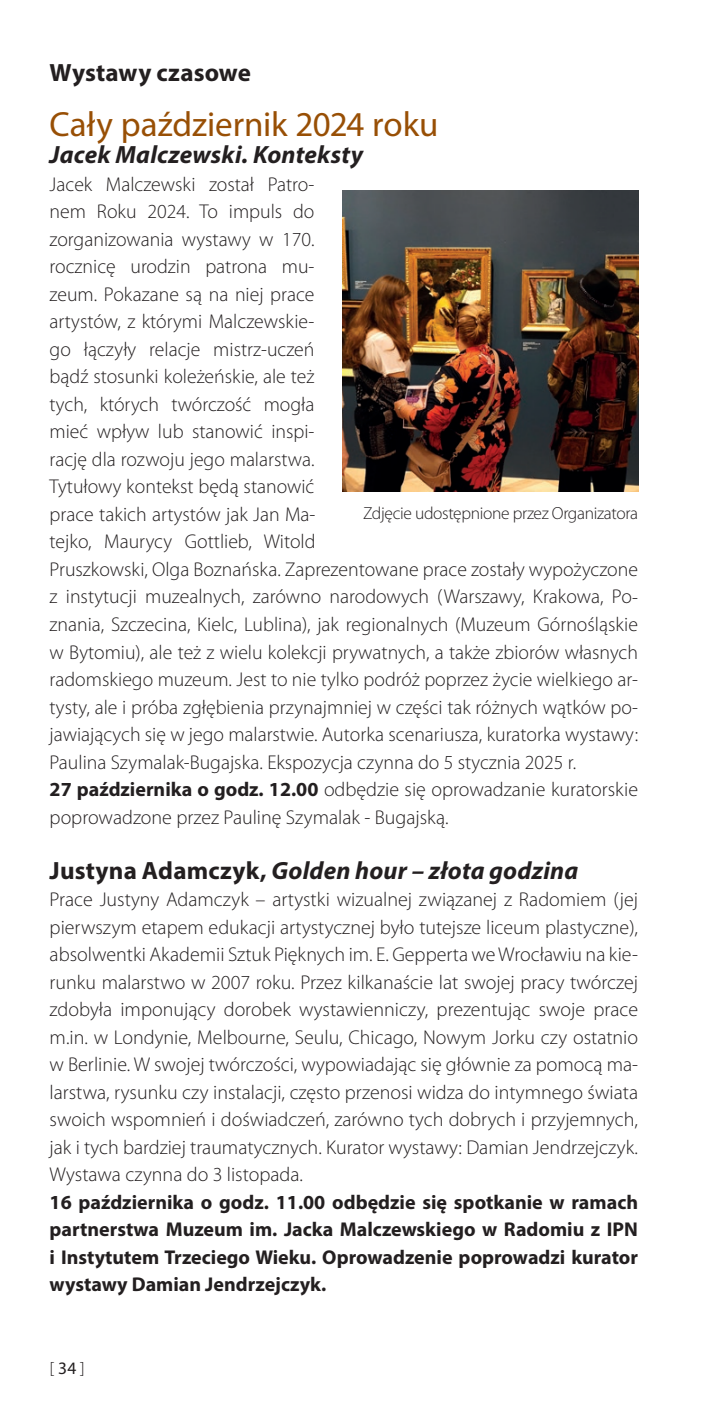
<style>
.page{position:relative;width:709px;height:1418px;background:#fff}
.page>*{position:absolute;margin:0;border:0;box-sizing:border-box;transform-origin:0 0}
.t1{font:35px "Myriad Pro";color:#984f05}
.t2{font:italic 700 25px "Myriad Pro";letter-spacing:.01em;color:#231f20}
.t3{font:700 25px "Myriad Pro";letter-spacing:.005em;color:#231f20}
.t4{font:300 20px/27.5px "Myriad Pro";color:#231f20}
.t5{font:700 20px/27.5px "Myriad Pro";color:#231f20;text-align:justify}
.t6{font:300 17.5px "Myriad Pro";letter-spacing:-.02em;color:#231f20}
.s1{font-weight:700}
.s2{font-style:normal}
.s3{font-weight:400}
</style>
<div class="page">
<img style="left:343px;top:191px;width:295px;height:300px">
<p class="t3" style="left:50px;top:56px;width:203px">Wystawy czasowe</p>
<h1 class="t1" style="left:50px;top:102px;width:390px">Cały październik 2024 roku</h1>
<p class="t2" style="left:50px;top:138px;width:315px">Jacek Malczewski. Konteksty</p>
<p class="t4" style="left:50px;top:170px;width:590px">Jacek Malczewski został Patro-<br>nem Roku 2024. To impuls do<br>zorganizowania wystawy w 170.<br>rocznicę urodzin patrona mu-<br>zeum. Pokazane są na niej prace<br>artystów, z którymi Malczewskie-<br>go łączyły relacje mistrz-uczeń<br>bądź stosunki koleżeńskie, ale też<br>tych, których twórczość mogła<br>mieć wpływ lub stanowić inspi-<br>rację dla rozwoju jego malarstwa.<br>Tytułowy kontekst będą stanowić<br>prace takich artystów jak Jan Ma-<br>tejko, Maurycy Gottlieb, Witold<br>Pruszkowski, Olga Boznańska. Zaprezentowane prace zostały wypożyczone z instytucji muzealnych, zarówno narodowych (Warszawy, Krakowa, Po&shy;znania, Szczecina, Kielc, Lublina), jak regionalnych (Muzeum Górnośląskie w Bytomiu), ale też z wielu kolekcji prywatnych, a także zbiorów własnych radomskiego muzeum. Jest to nie tylko podróż poprzez życie wielkiego ar&shy;tysty, ale i próba zgłębienia przynajmniej w części tak różnych wątków po&shy;jawiających się w jego malarstwie. Autorka scenariusza, kuratorka wystawy:<br>Paulina Szymalak-Bugajska. Ekspozycja czynna do 5 stycznia 2025 r.<br><span class="s1">27 października o godz. 12.00</span> odbędzie się oprowadzanie kuratorskie poprowadzone przez Paulinę Szymalak - Bugajską.</p>
<p class="t2" style="left:50px;top:854px;width:530px"><span class="s2">Justyna Adamczyk,</span> Golden hour – złota godzina</p>
<p class="t4" style="left:50px;top:885px;width:590px;text-align:justify">Prace Justyny Adamczyk – artystki wizualnej związanej z Radomiem (jej pierwszym etapem edukacji artystycznej było tutejsze liceum plastyczne), absolwentki Akademii Sztuk Pięknych im. E. Gepperta we Wrocławiu na kie&shy;runku malarstwo w 2007 roku. Przez kilkanaście lat swojej pracy twórczej zdobyła imponujący dorobek wystawienniczy, prezentując swoje prace m.in. w Londynie, Melbourne, Seulu, Chicago, Nowym Jorku czy ostatnio w Berlinie. W swojej twórczości, wypowiadając się głównie za pomocą ma&shy;larstwa, rysunku czy instalacji, często przenosi widza do intymnego świata swoich wspomnień i doświadczeń, zarówno tych dobrych i przyjemnych, jak i tych bardziej traumatycznych. Kurator wystawy: Damian Jendrzejczyk.<br>Wystawa czynna do 3 listopada.</p>
<p class="t5" style="left:50px;top:1187px;width:590px">16 października o godz. 11.00 odbędzie się spotkanie w ramach partnerstwa Muzeum im. Jacka Malczewskiego w Radomiu z IPN i Instytutem Trzeciego Wieku. Oprowadzenie poprowadzi kurator wystawy Damian Jendrzejczyk.</p>
<p class="t6" style="left:363px;top:503px;width:276px">Zdjęcie udostępnione przez Organizatora</p>
<p class="t6" style="left:50px;top:1357px;width:37px">[ <span class="s3">34</span> ]</p>
</div>
